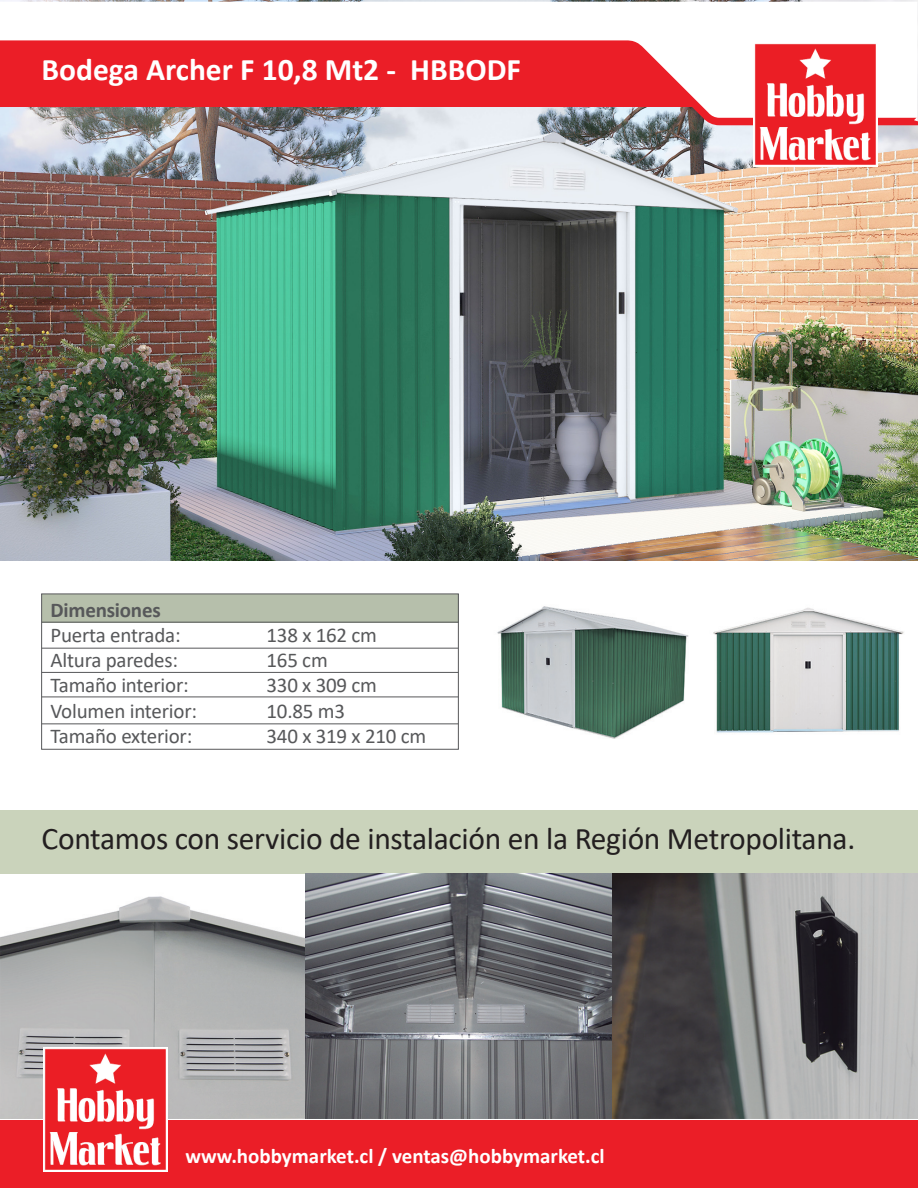
<style>
.page{position:relative;width:918px;height:1188px;background:#fff}
.page>*{position:absolute;margin:0;border:0;box-sizing:border-box;transform-origin:0 0}
.t1{font:31.5px "Calibri";letter-spacing:-.01em;color:#231f20}
.t2{font:700 31.5px "Calibri";color:#fff}
.t3{font:21px "Calibri";letter-spacing:-.01em;color:#57585a}
.t4{font:700 21px "Calibri";color:#fff}
.t5{font:700 21px "Calibri";letter-spacing:-.01em;color:#57585a}
</style>
<div class="page">
<img style="left:0;top:0;width:918px;height:561px">
<div style="left:0;top:810px;width:918px;height:64px;background:#cad3bb"></div>
<svg style="left:0;top:2px;width:917px;height:29px"></svg>
<svg style="left:0;top:31px;width:918px;height:98px"></svg>
<img style="left:754px;top:43px;width:123px;height:124px">
<img style="left:0;top:889px;width:306px;height:229px">
<img style="left:306px;top:874px;width:612px;height:244px">
<div style="left:0;top:1120px;width:918px;height:68px;background:#eb1e27"></div>
<img style="left:44px;top:1048px;width:123px;height:124px">
<div style="left:42px;top:594px;width:417px;height:28px;background:#b6bfab"></div>
<hr style="left:42px;top:622px;width:416px;height:1px;background:#57585a">
<hr style="left:42px;top:648px;width:416px;height:1px;background:#57585a">
<hr style="left:42px;top:672px;width:416px;height:1px;background:#57585a">
<hr style="left:42px;top:697px;width:416px;height:1px;background:#57585a">
<hr style="left:42px;top:723px;width:416px;height:1px;background:#57585a">
<div style="left:41px;top:594px;width:418px;height:156px;border:1px solid #57585a"></div>
<img style="left:497px;top:606px;width:407px;height:133px">
<h1 class="t2" style="left:42px;top:47px;width:481px">Bodega Archer F 10,8 Mt2 - HBBODF</h1>
<p class="t5" style="left:51px;top:595px;width:112px">Dimensiones</p>
<p class="t3" style="left:51px;top:620px;width:132px">Puerta entrada:</p>
<p class="t3" style="left:267px;top:620px;width:112px">138 x 162 cm</p>
<p class="t3" style="left:51px;top:646px;width:129px">Altura paredes:</p>
<p class="t3" style="left:266px;top:646px;width:63px">165 cm</p>
<p class="t3" style="left:51px;top:671px;width:140px">Tamaño interior:</p>
<p class="t3" style="left:266px;top:671px;width:112px">330 x 309 cm</p>
<p class="t3" style="left:51px;top:696px;width:148px">Volumen interior:</p>
<p class="t3" style="left:266px;top:696px;width:80px">10.85 m3</p>
<p class="t3" style="left:51px;top:721px;width:143px">Tamaño exterior:</p>
<p class="t3" style="left:266px;top:721px;width:161px">340 x 319 x 210 cm</p>
<h1 class="t1" style="left:42px;top:816px;width:815px">Contamos con servicio de instalación en la Región Metropolitana.</h1>
<p class="t4" style="left:185px;top:1141px;width:421px">www.hobbymarket.cl / ventas@hobbymarket.cl</p>
</div>
